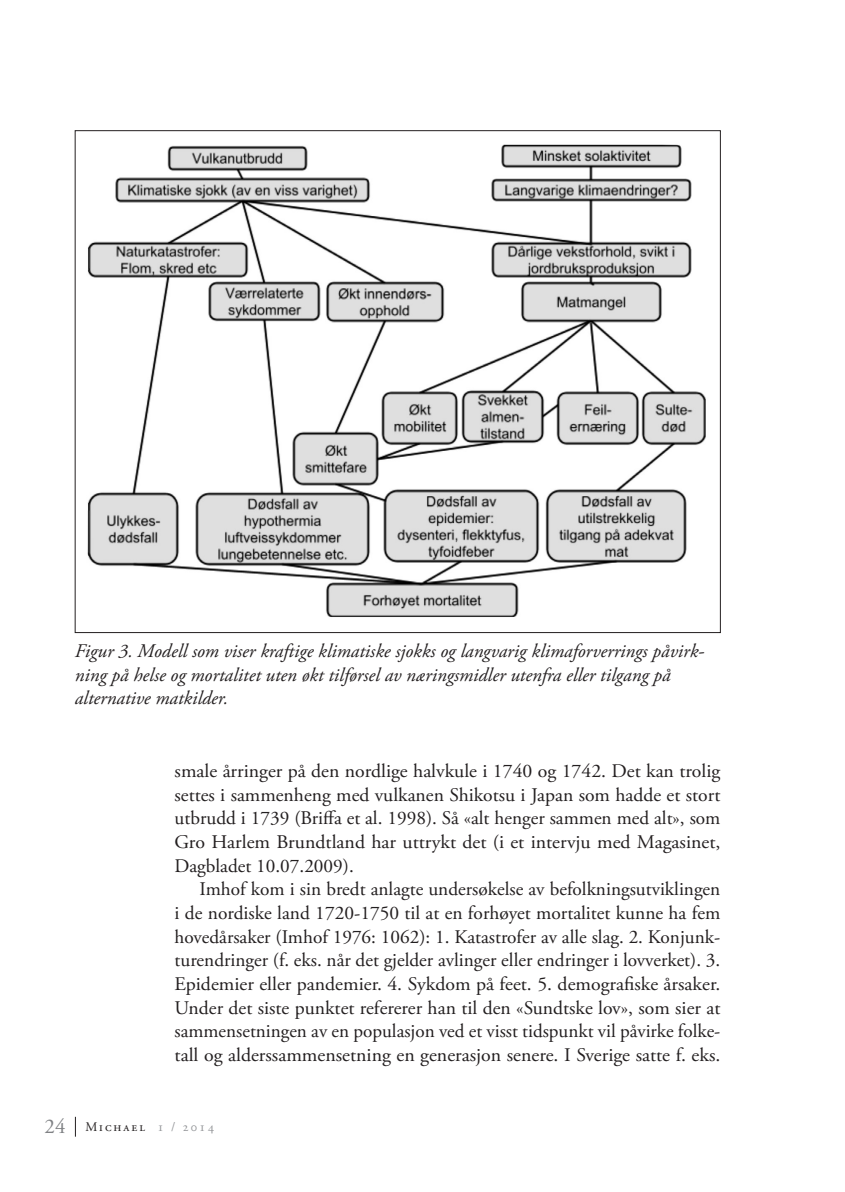
<style>
.page{position:relative;width:845px;height:1192px;background:#fff}
.page>*{position:absolute;margin:0;border:0;box-sizing:border-box;transform-origin:0 0}
.t1{font:19.25px/23.6px "Adobe Garamond Pro";color:#231f20;text-align:justify}
.t2{font:italic 19.25px/23.6px "Adobe Garamond Pro";color:#231f20}
.t3{font:13.12px "Adobe Garamond Pro";letter-spacing:.15em;color:#231f20}
.s1{font-size:21px;color:#808285}
.s2{color:#939598}
</style>
<div class="page">
<svg style="left:75px;top:1116px;width:1px;height:20px"></svg>
<img style="left:87px;top:144px;width:619px;height:473px">
<p class="t2" style="left:75px;top:639px;width:631px">Figur 3. Modell som viser kraftige klimatiske sjokks og langvarig klimaforverrings påvirk&shy;ning på helse og mortalitet uten økt tilførsel av næringsmidler utenfra eller tilgang på alternative matkilder.</p>
<p class="t1" style="left:175px;top:759px;width:547px">smale årringer på den nordlige halvkule i 1740 og 1742. Det kan trolig settes i sammenheng med vulkanen Shikotsu i Japan som hadde et stort utbrudd i 1739 (Briffa et al. 1998). Så «alt henger sammen med alt», som Gro Harlem Brundtland har uttrykt det (i et intervju med Magasinet, Dagbladet 10.07.2009).</p>
<p class="t1" style="left:175px;top:878px;width:547px;text-indent:25px">Imhof kom i sin bredt anlagte undersøkelse av befolkningsutviklingen i de nordiske land 1720-1750 til at en forhøyet mortalitet kunne ha fem hovedårsaker (Imhof 1976: 1062): 1. Katastrofer av alle slag. 2. Konjunk&shy;turendringer (f. eks. når det gjelder avlinger eller endringer i lovverket). 3.<br>Epidemier eller pandemier. 4. Sykdom på feet. 5. demografiske årsaker.<br>Under det siste punktet refererer han til den «Sundtske lov», som sier at sammensetningen av en populasjon ved et visst tidspunkt vil påvirke folke&shy;tall og alderssammensetning en generasjon senere. I Sverige satte f. eks.</p>
<p class="t3" style="left:44px;top:1118px;width:171px"><span class="s1">24</span> Michael <span class="s2">1 / 2014</span></p>
</div>
